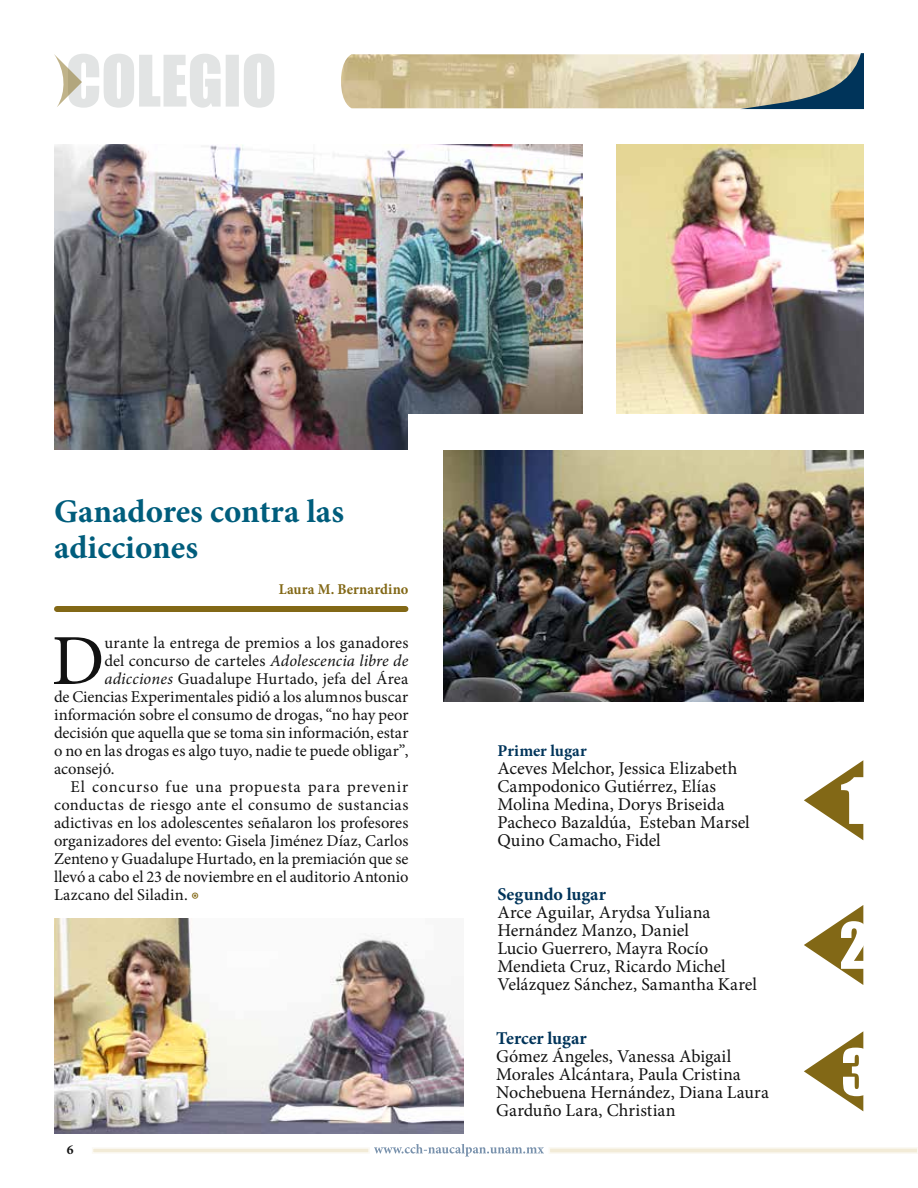
<style>
.page{position:relative;width:918px;height:1188px;background:#fff}
.page>*{position:absolute;margin:0;border:0;box-sizing:border-box;transform-origin:0 0}
.t1{font:71.85px "Minion Pro";color:#121212}
.t2{font:700 33px/36px "Minion Pro";color:#005d7c}
.t3{font:18px/18px "Minion Pro";color:#121212}
.t4{font:700 18px "Minion Pro";letter-spacing:-.005em;color:#00345a}
.t5{font:16.5px "Minion Pro";color:#121212}
.t6{font:16.5px "Minion Pro";letter-spacing:.02em;color:#121212}
.t7{font:16.5px "Minion Pro";letter-spacing:.05em;color:#121212}
.t8{font:700 16.5px "Minion Pro";color:#00345a}
.t9{font:700 15px "Minion Pro";color:#826816;scale:.96 1}
.t10{font:700 13.5px "Minion Pro";color:#121212}
.s1{font-style:italic}
.s2{font-weight:700;color:#826816}
</style>
<div class="page">
<svg style="left:54px;top:54px;width:220px;height:54px"></svg>
<img style="left:341px;top:54px;width:399px;height:54px">
<img style="left:617px;top:144px;width:247px;height:270px">
<img style="left:54px;top:144px;width:528px;height:306px">
<div style="left:57px;top:606px;width:348px;height:6px;background:#826816"></div>
<div style="left:408px;top:414px;width:470px;height:54px;background:#fff"></div>
<img style="left:443px;top:450px;width:421px;height:252px">
<img style="left:54px;top:918px;width:410px;height:216px">
<svg style="left:804px;top:760px;width:60px;height:80px"></svg>
<svg style="left:804px;top:1031px;width:60px;height:80px"></svg>
<svg style="left:804px;top:905px;width:60px;height:80px"></svg>
<svg style="left:92px;top:1148px;width:278px;height:5px"></svg>
<svg style="left:374px;top:1144px;width:170px;height:12px"></svg>
<svg style="left:549px;top:1147px;width:368px;height:7px"></svg>
<svg style="left:740px;top:53px;width:124px;height:56px;background:#9ea394"></svg>
<h2 class="t2" style="left:54px;top:493px;width:292px">Ganadores contra las adicciones</h2>
<p class="t9" style="left:279px;top:579px;width:137px">Laura M. Bernardino</p>
<h1 class="t1" style="left:52px;top:613px;width:54px">D</h1>
<p class="t5" style="left:104px;top:632px;width:306px">urante la entrega de premios a los ganadores</p>
<p class="t5" style="left:104px;top:650px;width:305px">del concurso de carteles <span class="s1">Adolescencia libre de</span></p>
<p class="t5" style="left:104px;top:668px;width:305px"><span class="s1">adicciones</span> Guadalupe Hurtado, jefa del Área</p>
<p class="t5" style="left:54px;top:686px;width:356px">de Ciencias Experimentales pidió a los alumnos buscar</p>
<p class="t5" style="left:54px;top:704px;width:356px">información sobre el consumo de drogas, “no hay peor</p>
<p class="t5" style="left:54px;top:722px;width:356px">decisión que aquella que se toma sin información, estar</p>
<p class="t5" style="left:54px;top:740px;width:356px">o no en las drogas es algo tuyo, nadie te puede obligar”,</p>
<p class="t5" style="left:54px;top:758px;width:62px">aconsejó.</p>
<p class="t7" style="left:71px;top:776px;width:339px">El concurso fue una propuesta para prevenir</p>
<p class="t6" style="left:54px;top:794px;width:356px">conductas de riesgo ante el consumo de sustancias</p>
<p class="t5" style="left:54px;top:812px;width:356px">adictivas en los adolescentes señalaron los profesores</p>
<p class="t5" style="left:54px;top:830px;width:356px">organizadores del evento: Gisela Jiménez Díaz, Carlos</p>
<p class="t5" style="left:54px;top:848px;width:356px">Zenteno y Guadalupe Hurtado, en la premiación que se</p>
<p class="t5" style="left:54px;top:866px;width:356px">llevó a cabo el 23 de noviembre en el auditorio Antonio</p>
<p class="t5" style="left:54px;top:884px;width:147px">Lazcano del Siladin. <span class="s2">◉</span></p>
<p class="t10" style="left:67px;top:1140px;width:8px">6</p>
<p class="t8" style="left:497px;top:739px;width:91px">Primer lugar</p>
<p class="t3" style="left:497px;top:759px;width:254px">Aceves Melchor, Jessica Elizabeth<br>Campodonico Gutiérrez, Elías<br>Molina Medina, Dorys Briseida<br>Pacheco Bazaldúa, Esteban Marsel<br>Quino Camacho, Fidel</p>
<p class="t4" style="left:497px;top:882px;width:110px">Segundo lugar</p>
<p class="t3" style="left:497px;top:903px;width:261px">Arce Aguilar, Arydsa Yuliana<br>Hernández Manzo, Daniel<br>Lucio Guerrero, Mayra Rocío<br>Mendieta Cruz, Ricardo Michel<br>Velázquez Sánchez, Samantha Karel</p>
<p class="t4" style="left:496px;top:1026px;width:92px">Tercer lugar</p>
<p class="t3" style="left:496px;top:1047px;width:274px">Gómez Ángeles, Vanessa Abigail<br>Morales Alcántara, Paula Cristina<br>Nochebuena Hernández, Diana Laura<br>Garduño Lara, Christian</p>
</div>
